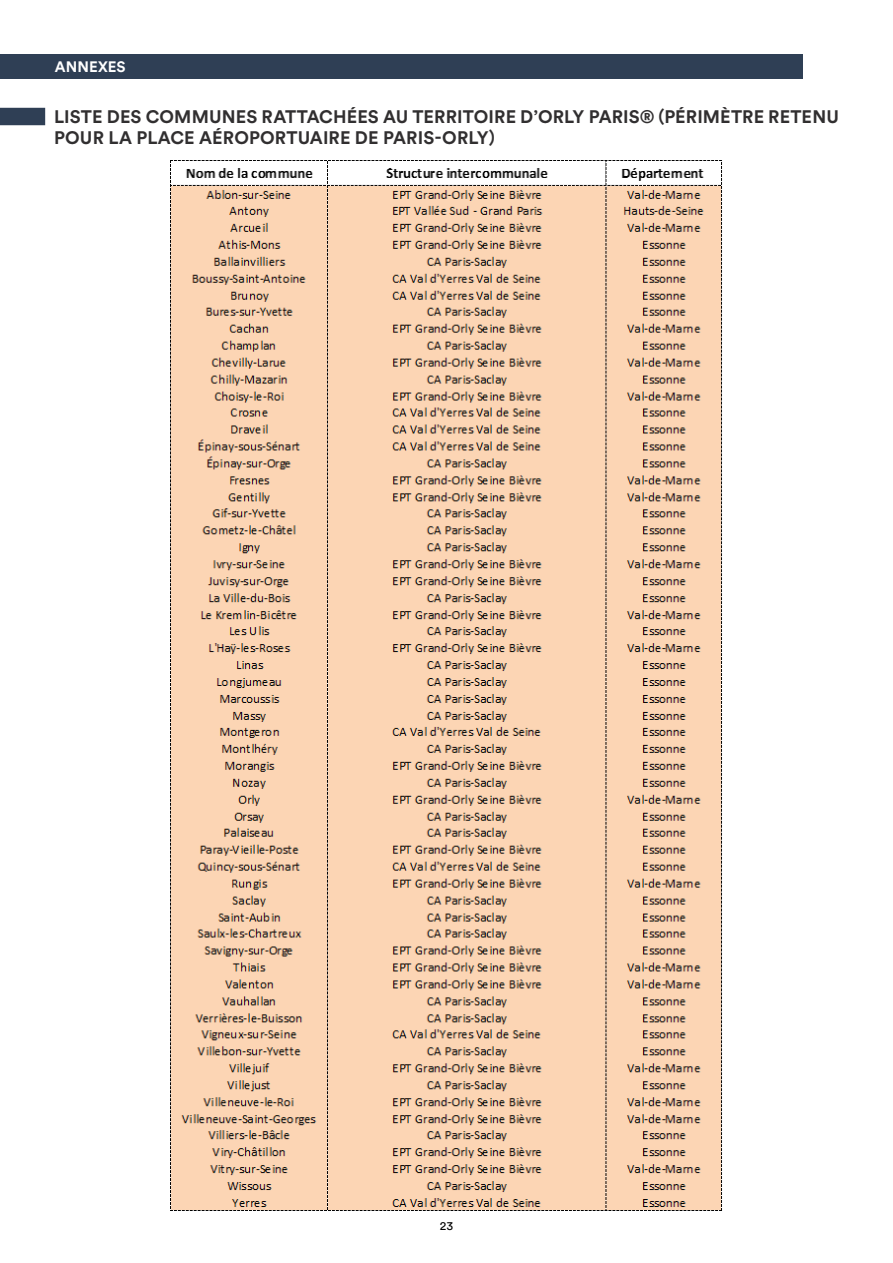
<style>
.page{position:relative;width:893px;height:1263px;background:#fff}
.page>*{position:absolute;margin:0;border:0;box-sizing:border-box;transform-origin:0 0}
.t1{font:700 18px/21.6px "Circular XX";letter-spacing:.01em;color:#312f30}
.t2{font:700 15px "Circular XX";letter-spacing:.005em;color:#fff}
.t3{font:12px "Circular XX";color:#000}
</style>
<div class="page">
<div style="left:0;top:54px;width:802px;height:24px;background:#2f3f55"></div>
<svg style="left:0;top:108px;width:45px;height:17px"></svg>
<img style="left:170px;top:160px;width:552px;height:1051px">
<p class="t2" style="left:55px;top:56px;width:72px">ANNEXES</p>
<p class="t1" style="left:54px;top:105px;width:786px">LISTE DES COMMUNES RATTACHÉES AU TERRITOIRE D’ORLY PARIS® (PÉRIMÈTRE RETENU<br>POUR LA PLACE AÉROPORTUAIRE DE PARIS-ORLY)</p>
<p class="t3" style="left:440px;top:1218px;width:15px">23</p>
</div>
